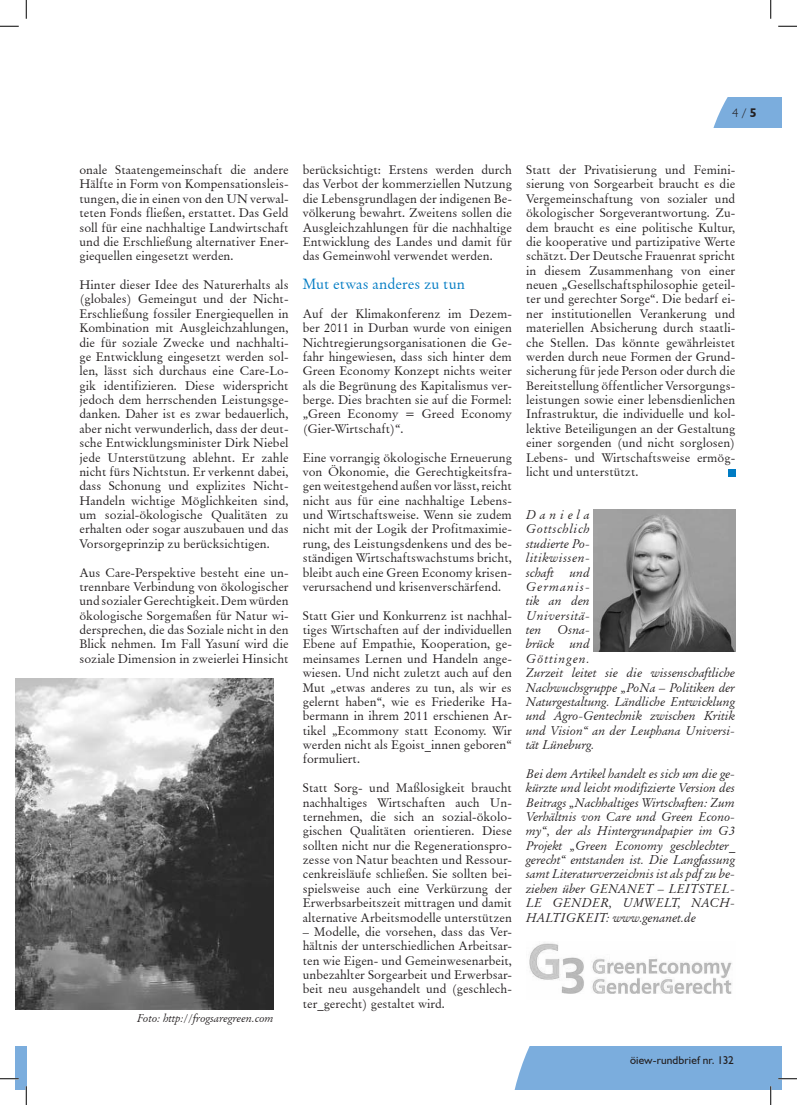
<style>
.page{position:relative;width:797px;height:1105px;background:#fff}
.page>*{position:absolute;margin:0;border:0;box-sizing:border-box;transform-origin:0 0}
.t1{font:15px "Original Garamond BT";color:#007bc3}
.t2{font:12.5px/14.4px "Original Garamond BT";color:#231f20;text-align:justify}
.t3{font:italic 12.5px/14.4px "Original Garamond BT";color:#231f20;text-align:justify}
.t4{font:300 12.5px "Humanist 521 BT";color:#231f20}
.t5{font:italic 11.25px "Original Garamond BT";color:#231f20}
.t6{font:11.25px "Humanist 521 BT";letter-spacing:.01em;color:#231f20}
.s1{font-family:"Original Garamond BT";font-weight:400}
.s2{font-weight:700}
</style>
<div class="page">
<svg style="left:713px;top:98px;width:68px;height:30px;background:#88b5e0"></svg>
<div style="left:728px;top:469px;width:7px;height:7px;background:#007bc3"></div>
<img style="left:16px;top:678px;width:258px;height:331px">
<img style="left:593px;top:509px;width:142px;height:142px">
<img style="left:529px;top:943px;width:203px;height:51px">
<svg style="left:0;top:25px;width:19px;height:2px"></svg>
<svg style="left:778px;top:25px;width:19px;height:2px"></svg>
<svg style="left:25px;top:0;width:2px;height:19px"></svg>
<svg style="left:0;top:1047px;width:27px;height:58px"></svg>
<svg style="left:770px;top:0;width:1px;height:19px"></svg>
<svg style="left:514px;top:1047px;width:283px;height:58px"></svg>
<p class="t4" style="left:732px;top:105px;width:26px">4 <span class="s1">/</span> <span class="s2">5</span></p>
<p class="t2" style="left:79px;top:162px;width:211px">onale Staatengemeinschaft die andere Hälfte in Form von Kompensationsleis&shy;tungen, die in einen von den UN verwal&shy;teten Fonds fließen, erstattet. Das Geld soll für eine nachhaltige Landwirtschaft und die Erschließung alternativer Ener&shy;giequellen eingesetzt werden.</p>
<p class="t2" style="left:79px;top:277px;width:211px">Hinter dieser Idee des Naturerhalts als (globales) Gemeingut und der Nicht-Erschließung fossiler Energiequellen in Kombination mit Ausgleichzahlungen, die für soziale Zwecke und nachhalti&shy;ge Entwicklung eingesetzt werden sol&shy;len, lässt sich durchaus eine Care-Lo&shy;gik identifizieren. Diese widerspricht jedoch dem herrschenden Leistungsge&shy;danken. Daher ist es zwar bedauerlich, aber nicht verwunderlich, dass der deut&shy;sche Entwicklungsminister Dirk Niebel jede Unterstützung ablehnt. Er zahle nicht fürs Nichtstun. Er verkennt dabei, dass Schonung und explizites Nicht-Handeln wichtige Möglichkeiten sind, um sozial-ökologische Qualitäten zu erhalten oder sogar auszubauen und das Vorsorgeprinzip zu berücksichtigen.</p>
<p class="t2" style="left:79px;top:565px;width:211px">Aus Care-Perspektive besteht eine un&shy;trennbare Verbindung von ökologischer und sozialer Gerechtigkeit. Dem würden ökologische Sorgemaßen für Natur wi&shy;dersprechen, die das Soziale nicht in den Blick nehmen. Im Fall Yasuní wird die soziale Dimension in zweierlei Hinsicht</p>
<p class="t5" style="left:137px;top:1011px;width:138px">Foto: http://frogsaregreen.com</p>
<p class="t2" style="left:303px;top:162px;width:211px">berücksichtigt: Erstens werden durch das Verbot der kommerziellen Nutzung die Lebensgrundlagen der indigenen Be&shy;völkerung bewahrt. Zweitens sollen die Ausgleichzahlungen für die nachhaltige Entwicklung des Landes und damit für das Gemeinwohl verwendet werden.</p>
<p class="t1" style="left:303px;top:275px;width:164px">Mut etwas anderes zu tun</p>
<p class="t2" style="left:303px;top:306px;width:211px">Auf der Klimakonferenz im Dezem&shy;ber 2011 in Durban wurde von einigen Nichtregierungsorganisationen die Ge&shy;fahr hingewiesen, dass sich hinter dem Green Economy Konzept nichts weiter als die Begrünung des Kapitalismus ver&shy;berge. Dies brachten sie auf die Formel: „Green Economy = Greed Economy (Gier-Wirtschaft)“.</p>
<p class="t2" style="left:303px;top:450px;width:211px">Eine vorrangig ökologische Erneuerung von Ökonomie, die Gerechtigkeitsfra&shy;gen weitestgehend außen vor lässt, reicht nicht aus für eine nachhaltige Lebens&shy;und Wirtschaftsweise. Wenn sie zudem nicht mit der Logik der Profitmaximie&shy;rung, des Leistungsdenkens und des be&shy;ständigen Wirtschaftswachstums bricht, bleibt auch eine Green Economy krisen&shy;verursachend und krisenverschärfend.</p>
<p class="t2" style="left:303px;top:608px;width:211px">Statt Gier und Konkurrenz ist nachhal&shy;tiges Wirtschaften auf der individuellen Ebene auf Empathie, Kooperation, ge&shy;meinsames Lernen und Handeln ange&shy;wiesen. Und nicht zuletzt auch auf den Mut „etwas anderes zu tun, als wir es gelernt haben“, wie es Friederike Ha&shy;bermann in ihrem 2011 erschienen Ar&shy;tikel „Ecommony statt Economy. Wir werden nicht als Egoist_innen geboren“ formuliert.</p>
<p class="t2" style="left:303px;top:781px;width:211px">Statt Sorg- und Maßlosigkeit braucht nachhaltiges Wirtschaften auch Un&shy;ternehmen, die sich an sozial-ökolo&shy;gischen Qualitäten orientieren. Diese sollten nicht nur die Regenerationspro&shy;zesse von Natur beachten und Ressour&shy;cenkreisläufe schließen. Sie sollten bei&shy;spielsweise auch eine Verkürzung der Erwerbsarbeitszeit mittragen und damit alternative Arbeitsmodelle unterstützen</p>
<p class="t2" style="left:303px;top:924px;width:211px">– Modelle, die vorsehen, dass das Ver&shy;hältnis der unterschiedlichen Arbeitsar&shy;ten wie Eigen- und Gemeinwesenarbeit, unbezahlter Sorgearbeit und Erwerbsar&shy;beit neu ausgehandelt und (geschlech&shy;ter_gerecht) gestaltet wird.</p>
<p class="t2" style="left:526px;top:162px;width:211px">Statt der Privatisierung und Femini&shy;sierung von Sorgearbeit braucht es die Vergemeinschaftung von sozialer und ökologischer Sorgeverantwortung. Zu&shy;dem braucht es eine politische Kultur, die kooperative und partizipative Werte schätzt. Der Deutsche Frauenrat spricht in diesem Zusammenhang von einer neuen „Gesellschaftsphilosophie geteil&shy;ter und gerechter Sorge“. Die bedarf ei&shy;ner institutionellen Verankerung und materiellen Absicherung durch staatli&shy;che Stellen. Das könnte gewährleistet werden durch neue Formen der Grund&shy;sicherung für jede Person oder durch die Bereitstellung öffentlicher Versorgungs&shy;leistungen sowie einer lebensdienlichen Infrastruktur, die individuelle und kol&shy;lektive Beteiligungen an der Gestaltung einer sorgenden (und nicht sorglosen)<br>Lebens- und Wirtschaftsweise ermög&shy;licht und unterstützt.</p>
<p class="t3" style="left:526px;top:507px;width:65px">Daniela Gottschlich studierte Po&shy;litikwissen&shy;schaft</p>
<p class="t3" style="left:526px;top:565px;width:65px;text-indent:44px">und Germanis&shy;tik an den Universitä&shy;ten</p>
<p class="t3" style="left:526px;top:622px;width:211px;text-align:left;text-indent:32px">Osna-<br>brück und<br>Göttingen.<br>Zurzeit leitet sie die wissenschaftliche<br>Nachwuchsgruppe „PoNa – Politiken der<br>Naturgestaltung. Ländliche Entwicklung und Agro-Gentechnik zwischen Kritik und Vision“ an der Leuphana Universi&shy;tät Lüneburg.</p>
<p class="t3" style="left:526px;top:766px;width:211px">Bei dem Artikel handelt es sich um die ge&shy;kürzte und leicht modifizierte Version des Beitrags „Nachhaltiges Wirtschaften: Zum Verhältnis von Care und Green Econo&shy;my“, der als Hintergrundpapier im G3<br>Projekt „Green Economy geschlechter_ gerecht“ entstanden ist. Die Langfassung samt Literaturverzeichnis ist als pdf zu be&shy;ziehen über GENANET – LEITSTEL-LE GENDER, UMWELT, NACH-HALTIGKEIT: www.genanet.de</p>
<p class="t6" style="left:630px;top:1053px;width:105px">öiew-rundbrief nr. 132</p>
</div>
